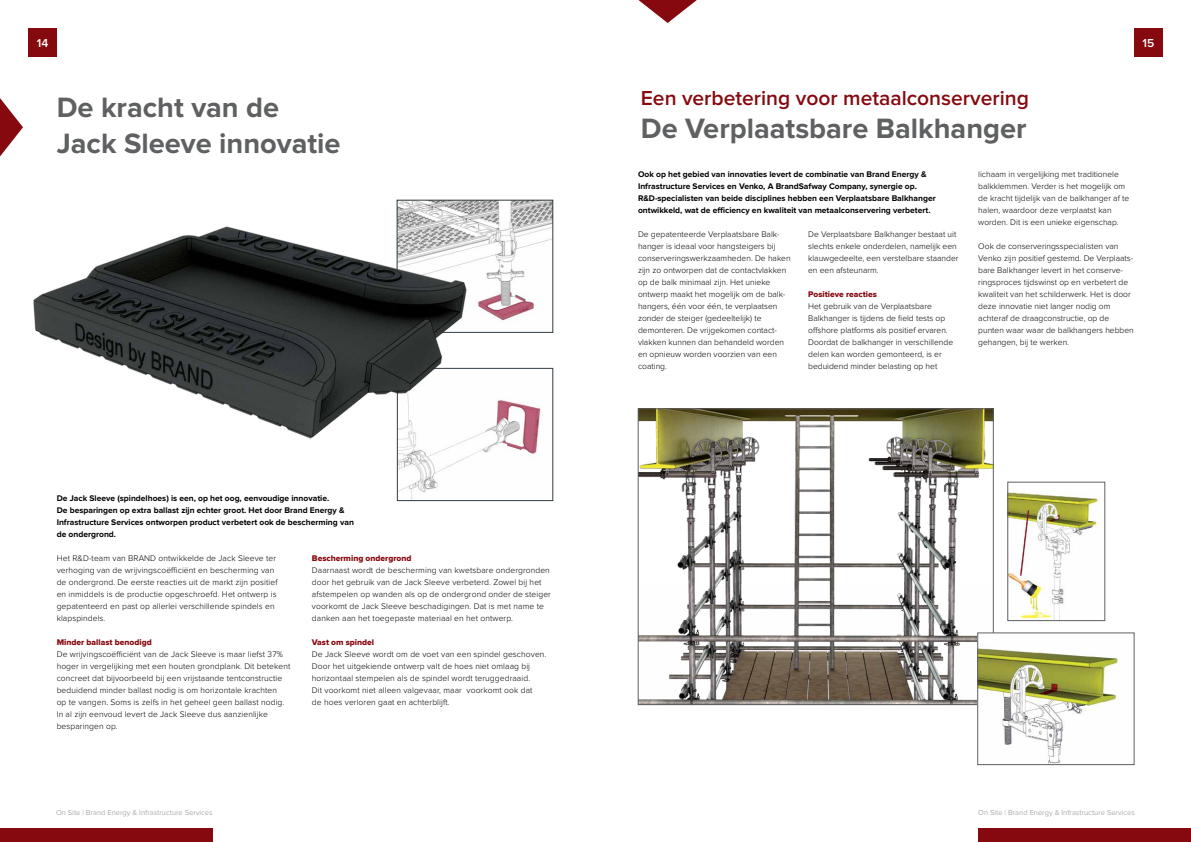
<style>
.page{position:relative;width:1191px;height:842px;background:#fff}
.page>*{position:absolute;margin:0;border:0;box-sizing:border-box;transform-origin:0 0}
.t1{font:700 29px/36px "Proxima Nova";color:#5f6062}
.t2{font:600 21px "Proxima Nova";color:#86090f}
.t3{font:600 12px "Proxima Nova";color:#fff}
.t4{font:300 8.5px/12px "Proxima Nova";color:#000}
.t5{font:700 8.5px/12px "Proxima Nova";color:#000}
.t6{font:8.5px "Proxima Nova Extrabld";color:#86090f}
.t7{font:7.5px "Proxima Nova";color:#aaacaf}
</style>
<div class="page">
<img style="left:399px;top:400px;width:143px;height:99px">
<div style="left:397px;top:368px;width:156px;height:133px;border:1px solid #303c42"></div>
<img style="left:399px;top:202px;width:152px;height:119px">
<div style="left:397px;top:200px;width:156px;height:132px;border:1px solid #303c42"></div>
<svg style="left:0;top:98px;width:23px;height:58px"></svg>
<img style="left:640px;top:411px;width:351px;height:292px">
<div style="left:638px;top:409px;width:355px;height:296px;border:1px solid #5f6062"></div>
<img style="left:979px;top:635px;width:139px;height:128px">
<div style="left:977px;top:633px;width:157px;height:132px;border:1px solid #5f6062"></div>
<img style="left:1009px;top:490px;width:91px;height:129px">
<div style="left:1007px;top:482px;width:98px;height:139px;border:1px solid #5f6062"></div>
<img style="left:33px;top:213px;width:460px;height:257px">
<svg style="left:638px;top:0;width:59px;height:23px"></svg>
<div style="left:28px;top:28px;width:29px;height:29px;background:#86090f"></div>
<div style="left:1134px;top:28px;width:28px;height:29px;background:#86090f"></div>
<div style="left:978px;top:828px;width:213px;height:14px;background:#86090f"></div>
<div style="left:0;top:828px;width:213px;height:14px;background:#86090f"></div>
<h3 class="t3" style="left:37px;top:38px;width:13px">14</h3>
<h3 class="t3" style="left:1142px;top:38px;width:13px">15</h3>
<h1 class="t1" style="left:57px;top:90px;width:285px">De kracht van de<br>Jack Sleeve innovatie</h1>
<p class="t5" style="left:57px;top:492px;width:299px">De Jack Sleeve (spindelhoes) is een, op het oog, eenvoudige innovatie.<br>De besparingen op extra ballast zijn echter groot. Het door Brand Energy &amp; Infrastructure Services ontworpen product verbetert ook de bescherming van de ondergrond.</p>
<p class="t4" style="left:57px;top:552px;width:222px">Het R&amp;D-team van BRAND ontwikkelde de Jack Sleeve ter verhoging van de wrijvingscoëfficiënt en bescherming van de ondergrond. De eerste reacties uit de markt zijn positief en inmiddels is de productie opgeschroefd. Het ontwerp is gepatenteerd en past op allerlei verschillende spindels en klapspindels.</p>
<p class="t6" style="left:57px;top:638px;width:97px">Minder ballast benodigd</p>
<p class="t4" style="left:57px;top:648px;width:235px">De wrijvingscoëfficiënt van de Jack Sleeve is maar liefst 37% hoger in vergelijking met een houten grondplank. Dit betekent concreet dat bijvoorbeeld bij een vrijstaande tentconstructie beduidend minder ballast nodig is om horizontale krachten<br>op te vangen. Soms is zelfs in het geheel geen ballast nodig.<br>In al zijn eenvoud levert de Jack Sleeve dus aanzienlijke besparingen op.</p>
<p class="t6" style="left:312px;top:554px;width:101px">Bescherming ondergrond</p>
<p class="t4" style="left:312px;top:564px;width:240px">Daarnaast wordt de bescherming van kwetsbare ondergronden door het gebruik van de Jack Sleeve verbeterd. Zowel bij het afstempelen op wanden als op de ondergrond onder de steiger voorkomt de Jack Sleeve beschadigingen. Dat is met name te danken aan het toegepaste materiaal en het ontwerp.</p>
<p class="t6" style="left:312px;top:638px;width:64px">Vast om spindel</p>
<p class="t4" style="left:312px;top:648px;width:236px">De Jack Sleeve wordt om de voet van een spindel geschoven.<br>Door het uitgekiende ontwerp valt de hoes niet omlaag bij horizontaal stempelen als de spindel wordt teruggedraaid.<br>Dit voorkomt niet alleen valgevaar, maar voorkomt ook dat<br>de hoes verloren gaat en achterblijft.</p>
<h2 class="t2" style="left:641px;top:88px;width:389px">Een verbetering voor metaalconservering</h2>
<h1 class="t1" style="left:641px;top:111px;width:387px">De Verplaatsbare Balkhanger</h1>
<p class="t5" style="left:638px;top:168px;width:299px">Ook op het gebied van innovaties levert de combinatie van Brand Energy &amp; Infrastructure Services en Venko, A BrandSafway Company, synergie op.<br>R&amp;D-specialisten van beide disciplines hebben een Verplaatsbare Balkhanger ontwikkeld, wat de efficiency en kwaliteit van metaalconservering verbetert.</p>
<p class="t4" style="left:808px;top:228px;width:152px">De Verplaatsbare Balkhanger bestaat uit slechts enkele onderdelen, namelijk een klauwgedeelte, een verstelbare staander en een afsteunarm.</p>
<p class="t6" style="left:808px;top:290px;width:70px">Positieve reacties</p>
<p class="t4" style="left:808px;top:300px;width:146px">Het gebruik van de Verplaatsbare Balkhanger is tijdens de field tests op offshore platforms als positief ervaren.<br>Doordat de balkhanger in verschillende delen kan worden gemonteerd, is er beduidend minder belasting op het</p>
<p class="t4" style="left:978px;top:168px;width:153px">lichaam in vergelijking met traditionele balkklemmen. Verder is het mogelijk om de kracht tijdelijk van de balkhanger af te halen, waardoor deze verplaatst kan worden. Dit is een unieke eigenschap.</p>
<p class="t4" style="left:978px;top:240px;width:157px">Ook de conserveringsspecialisten van Venko zijn positief gestemd. De Verplaats&shy;bare Balkhanger levert in het conserve&shy;ringsproces tijdswinst op en verbetert de kwaliteit van het schilderwerk. Het is door deze innovatie niet langer nodig om achteraf de draagconstructie, op de punten waar waar de balkhangers hebben gehangen, bij te werken.</p>
<p class="t4" style="left:638px;top:228px;width:154px">De gepatenteerde Verplaatsbare Balk&shy;hanger is ideaal voor hangsteigers bij conserveringswerkzaamheden. De haken zijn zo ontworpen dat de contactvlakken op de balk minimaal zijn. Het unieke ontwerp maakt het mogelijk om de balk&shy;hangers, één voor één, te verplaatsen zonder de steiger (gedeeltelijk) te demonteren. De vrijgekomen contact&shy;vlakken kunnen dan behandeld worden en opnieuw worden voorzien van een coating.</p>
<p class="t7" style="left:56px;top:809px;width:158px">On Site | Brand Energy &amp; Infrastructure Services</p>
<p class="t7" style="left:978px;top:809px;width:158px">On Site | Brand Energy &amp; Infrastructure Services</p>
</div>
